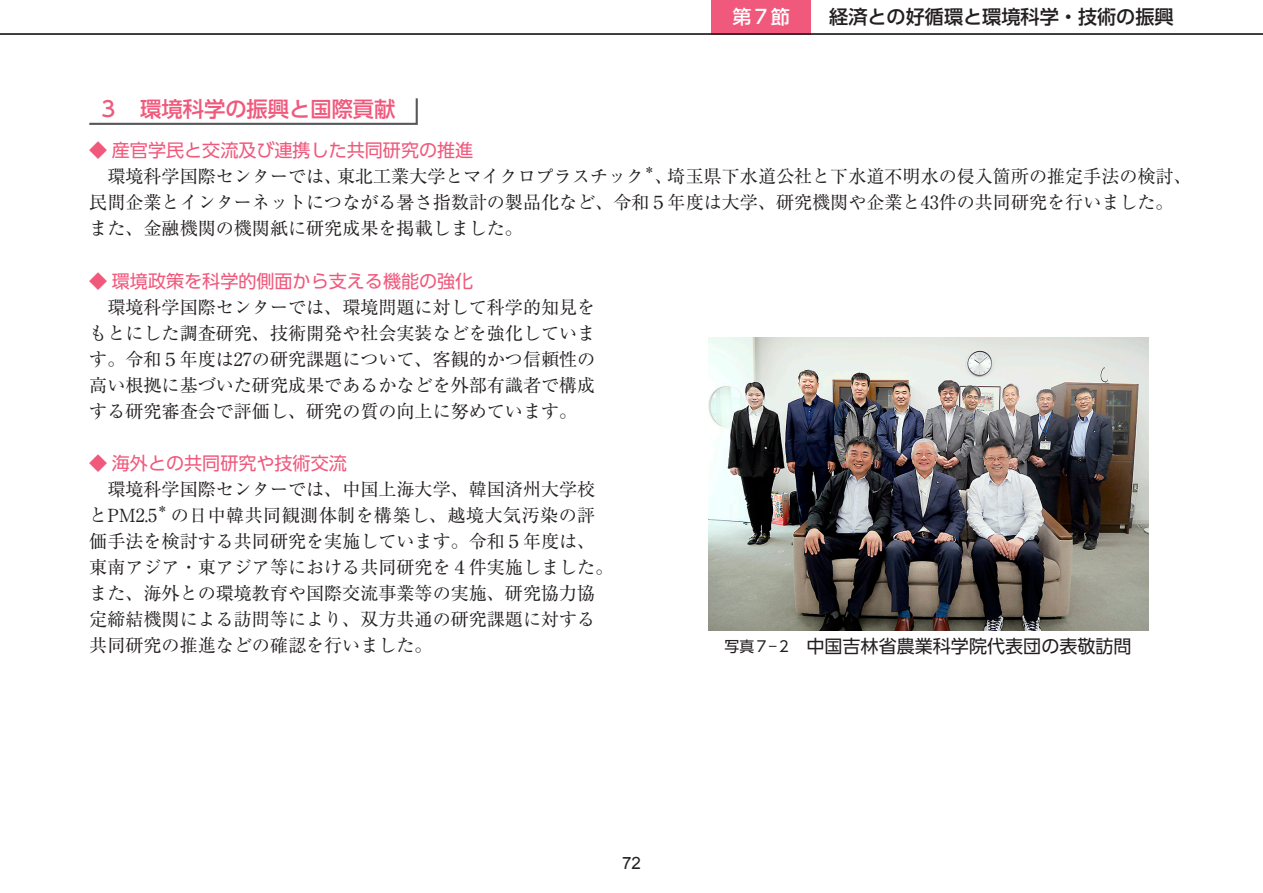
<style>
.page{position:relative;width:1263px;height:893px;background:#fff}
.page>*{position:absolute;margin:0;border:0;box-sizing:border-box;transform-origin:0 0}
.t1{font:500 21.3px "UD Shin Go Pro";color:#f0597c}
.t2{font:500 19.2px "UD Shin Go Pro";color:#231f20}
.t3{font:500 19.2px "UD Shin Go Pro";color:#fff}
.t4{font:18px/26.1px "Ryumin Pro";color:#231f20}
.t5{font:18px "UD Shin Go Pro";color:#f0597c}
.t6{font:18px "UD Shin Go Pro";color:#231f20}
.t7{font:16.95px "Arial";color:#231f20}
.t8{font:10.5px "Ryumin Pro";color:#231f20}
.s1{font-size:14.85px}
</style>
<div class="page">
<div style="left:711px;top:0;width:100px;height:34px;background:#f0597c"></div>
<hr style="left:0;top:33px;width:1263px;height:2px;background:#231f20">
<svg style="left:89px;top:98px;width:329px;height:27px"></svg>
<img style="left:708px;top:338px;width:440px;height:293px">
<p class="t3" style="left:732px;top:1px;width:59px">第７節</p>
<p class="t2" style="left:829px;top:1px;width:346px">経済との好循環と環境科学・技術の振興</p>
<p class="t1" style="left:98px;top:92px;width:299px">３　環境科学の振興と国際貢献</p>
<p class="t5" style="left:89px;top:136px;width:386px">◆ 産官学民と交流及び連携した共同研究の推進</p>
<p class="t4" style="left:89px;top:162px;width:556px">　環境科学国際センターでは、東北工業大学とマイクロプラスチック</p>
<p class="t8" style="left:644px;top:162px;width:12px">＊</p>
<p class="t4" style="left:89px;top:162px;width:1104px;text-indent:565px">、埼玉県下水道公社と下水道不明水の侵入箇所の推定手法の検討、民間企業とインターネットにつながる暑さ指数計の製品化など、令和５年度は大学、研究機関や企業と４３件の共同研究を行いました。また、金融機関の機関紙に研究成果を掲載しました。</p>
<p class="t5" style="left:89px;top:266px;width:386px">◆ 環境政策を科学的側面から支える機能の強化</p>
<p class="t4" style="left:89px;top:293px;width:507px;text-align:justify">　環境科学国際センターでは、環境問題に対して科学的知見をもとにした調査研究、技術開発や社会実装などを強化しています。令和５年度は２７の研究課題について、客観的かつ信頼性の高い根拠に基づいた研究成果であるかなどを外部有識者で構成する研究審査会で評価し、研究の質の向上に努めています。</p>
<p class="t5" style="left:89px;top:448px;width:259px">◆ 海外との共同研究や技術交流</p>
<p class="t4" style="left:89px;top:475px;width:507px">　環境科学国際センターでは、中国上海大学、韓国済州大学校とPM２.５</p>
<p class="t8" style="left:157px;top:501px;width:12px">＊</p>
<p class="t4" style="left:89px;top:501px;width:526px;text-indent:82px">の日中韓共同観測体制を構築し、越境大気汚染の評価手法を検討する共同研究を実施しています。令和５年度は、東南アジア・東アジア等における共同研究を４件実施しました。また、海外との環境教育や国際交流事業等の実施、研究協力協定締結機関による訪問等により、双方共通の研究課題に対する共同研究の推進などの確認を行いました。</p>
<p class="t6" style="left:724px;top:632px;width:409px"><span class="s1">写真７―２　</span>中国吉林省農業科学院代表団の表敬訪問</p>
<p class="t7" style="left:622px;top:852px;width:20px">72</p>
</div>
